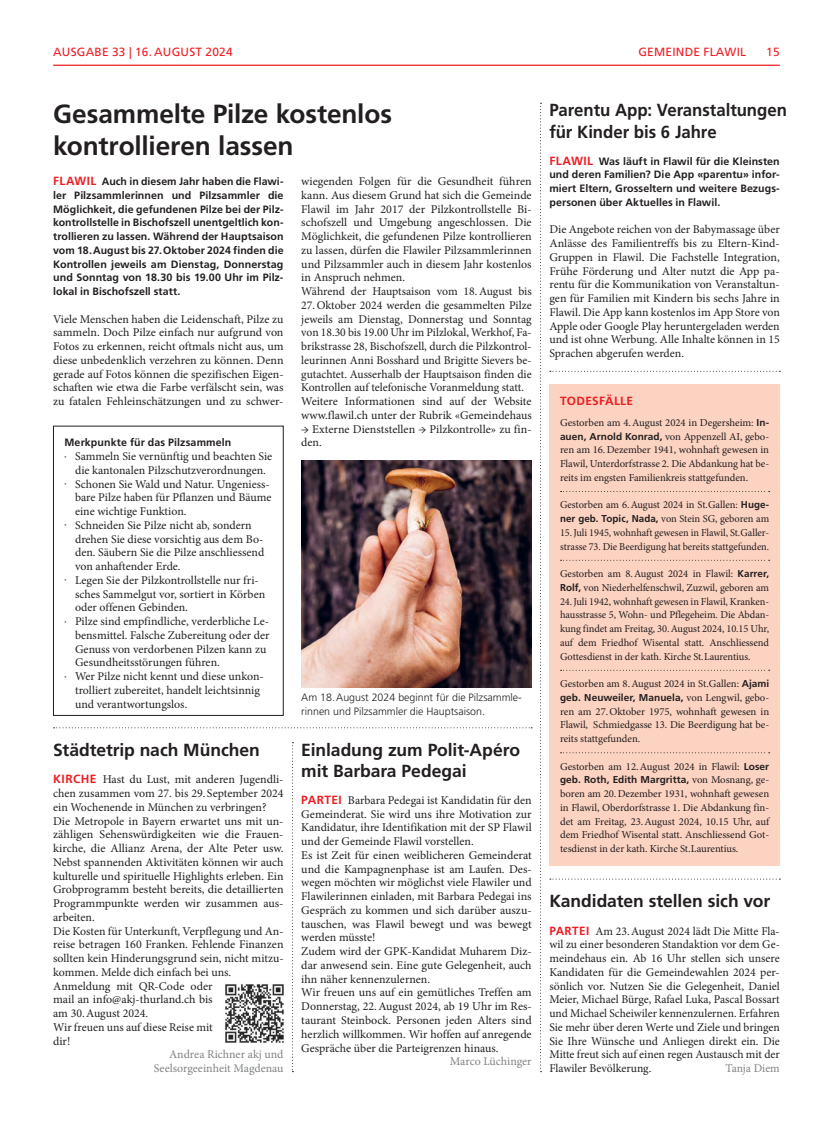
<style>
.page{position:relative;width:833px;height:1134px;background:#fff}
.page>*{position:absolute;margin:0;border:0;box-sizing:border-box;transform-origin:0 0}
.t1{font:700 26.25px/31.2px "Frutiger LT Std";letter-spacing:-.005em;color:#231f20}
.t2{font:700 17.5px/21.2px "Frutiger LT Std";letter-spacing:-.005em;color:#231f20}
.t3{font:700 17.5px/21.2px "Frutiger LT Std";letter-spacing:-.005em;color:#231f20;scale:.96 1}
.t4{font:11.88px/13.8px "Minion Pro";color:#231f20}
.t5{font:11.88px/13.8px "Minion Pro";letter-spacing:-.005em;color:#808285;text-align:right}
.t6{font:11.88px "Frutiger LT Std";letter-spacing:.02em;color:#ee1d23}
.t7{font:700 11.88px "Frutiger LT Std";letter-spacing:.03em;color:#ee1d23}
.t8{font:10.62px/13.8px "Minion Pro";letter-spacing:-.005em;color:#231f20;text-align:justify}
.t9{font:700 10.62px/13.8px "Frutiger LT Std";letter-spacing:.005em;color:#231f20;text-align:justify}
.t10{font:300 10.62px/13.8px "Frutiger LT Std";color:#231f20}
.t11{font:700 10px "Frutiger LT Std";letter-spacing:.005em;color:#231f20}
.s1{font-size:11.88px;color:#ee1d23}
.s2{font-family:"Frutiger LT Std";font-weight:700;color:#ee1d23}
.s3{font-family:"Frutiger LT Std";font-weight:700;font-size:10px}
.s4{font-family:"Minion Pro";font-weight:400;font-size:10.62px}
</style>
<div class="page">
<hr style="left:53px;top:65px;width:727px;height:1px;background:#ee1d23">
<svg style="left:540px;top:103px;width:1px;height:969px"></svg>
<svg style="left:54px;top:727px;width:478px;height:1px"></svg>
<svg style="left:292px;top:742px;width:1px;height:330px"></svg>
<svg style="left:550px;top:878px;width:230px;height:1px"></svg>
<svg style="left:550px;top:371px;width:230px;height:1px"></svg>
<div style="left:53px;top:426px;width:230px;height:290px;border:1px solid #231f20"></div>
<div style="left:549px;top:384px;width:231px;height:482px;background:#fcd2c0"></div>
<svg style="left:560px;top:491px;width:209px;height:1px"></svg>
<svg style="left:560px;top:560px;width:209px;height:1px"></svg>
<svg style="left:560px;top:670px;width:209px;height:1px"></svg>
<svg style="left:560px;top:752px;width:209px;height:1px"></svg>
<img style="left:301px;top:460px;width:230px;height:227px">
<img style="left:225px;top:984px;width:59px;height:59px">
<p class="t6" style="left:53px;top:45px;width:18px">AUSGABE</p>
<p class="t6" style="left:112px;top:45px;width:60px">33 | 16. AUGUST</p>
<p class="t6" style="left:205px;top:45px;width:29px">2024</p>
<p class="t6" style="left:638px;top:45px;width:109px">GEMEINDE FLAWIL</p>
<p class="t6" style="left:766px;top:45px;width:15px">15</p>
<h1 class="t1" style="left:53px;top:99px;width:340px">Gesammelte Pilze kostenlos kontrollieren lassen</h1>
<p class="t9" style="left:53px;top:175px;width:232px"><span class="s1">FLAWIL</span> Auch in diesem Jahr haben die Flawi&shy;ler Pilzsammlerinnen und Pilzsammler die Möglichkeit, die gefundenen Pilze bei der Pilz&shy;kontrollstelle in Bischofszell unentgeltlich kon&shy;trollieren zu lassen. Während der Hauptsaison vom 18.August bis 27.Oktober 2024 finden die Kontrollen jeweils am Dienstag, Donnerstag und Sonntag von 18.30 bis 19.00 Uhr im Pilz&shy;lokal in Bischofszell statt.</p>
<p class="t4" style="left:53px;top:312px;width:232px;text-align:justify">Viele Menschen haben die Leidenschaft, Pilze zu sammeln. Doch Pilze einfach nur aufgrund von Fotos zu erkennen, reicht oftmals nicht aus, um diese unbedenklich verzehren zu können. Denn gerade auf Fotos können die spezifischen Eigen&shy;schaften wie etwa die Farbe verfälscht sein, was zu fatalen Fehleinschätzungen und zu schwer-</p>
<p class="t4" style="left:301px;top:175px;width:232px">wiegenden Folgen für die Gesundheit führen kann. Aus diesem Grund hat sich die Gemeinde Flawil im Jahr 2017 der Pilzkontrollstelle Bi&shy;schofszell und Umgebung angeschlossen. Die Möglichkeit, die gefundenen Pilze kontrollieren zu lassen, dürfen die Flawiler Pilzsammlerinnen und Pilzsammler auch in diesem Jahr kostenlos in Anspruch nehmen.<br>Während der Hauptsaison vom 18.August bis 27.Oktober 2024 werden die gesammelten Pilze jeweils am Dienstag, Donnerstag und Sonntag von 18.30 bis 19.00 Uhr im Pilzlokal, Werkhof, Fa&shy;brikstrasse 28, Bischofszell, durch die Pilzkontrol&shy;leurinnen Anni Bosshard und Brigitte Sievers be&shy;gutachtet. Ausserhalb der Hauptsaison finden die Kontrollen auf telefonische Voranmeldung statt.<br>Weitere Informationen sind auf der Website www.flawil.ch unter der Rubrik «Gemeindehaus</p>
<p class="t4" style="left:301px;top:422px;width:232px">→ Externe Dienststellen → Pilzkontrolle» zu fin&shy;den.</p>
<p class="t9" style="left:64px;top:436px;width:168px">Merkpunkte für das Pilzsammeln</p>
<p class="t4" style="left:64px;top:450px;width:209px;text-align:center"><sup>•</sup> Sammeln Sie vernünftig und beachten Sie die kantonalen Pilzschutzverordnungen.</p>
<p class="t4" style="left:75px;top:477px;width:198px;text-indent:-11px"><sup>•</sup> Schonen Sie Wald und Natur. Ungeniess&shy;bare Pilze haben für Pflanzen und Bäume eine wichtige Funktion.</p>
<p class="t4" style="left:75px;top:518px;width:191px;text-indent:-11px"><sup>•</sup> Schneiden Sie Pilze nicht ab, sondern drehen Sie diese vorsichtig aus dem Bo&shy;den. Säubern Sie die Pilze anschliessend von anhaftender Erde.</p>
<p class="t4" style="left:75px;top:573px;width:192px;text-indent:-11px"><sup>•</sup> Legen Sie der Pilzkontrollstelle nur fri&shy;sches Sammelgut vor, sortiert in Körben oder offenen Gebinden.</p>
<p class="t4" style="left:75px;top:615px;width:196px;text-indent:-11px"><sup>•</sup> Pilze sind empfindliche, verderbliche Le&shy;bensmittel. Falsche Zubereitung oder der Genuss von verdorbenen Pilzen kann zu Gesundheitsstörungen führen.</p>
<p class="t4" style="left:75px;top:670px;width:190px;text-indent:-11px"><sup>•</sup> Wer Pilze nicht kennt und diese unkon&shy;trolliert zubereitet, handelt leichtsinnig und verantwortungslos.</p>
<p class="t10" style="left:301px;top:690px;width:222px">Am 18.August 2024 beginnt für die Pilzsammle&shy;rinnen und Pilzsammler die Hauptsaison.</p>
<h2 class="t2" style="left:53px;top:739px;width:208px">Städtetrip nach München</h2>
<p class="t4" style="left:53px;top:773px;width:232px"><span class="s2">KIRCHE</span> Hast du Lust, mit anderen Jugendli&shy;chen zusammen vom 27. bis 29. September 2024 ein Wochenende in München zu verbringen?<br>Die Metropole in Bayern erwartet uns mit un&shy;zähligen Sehenswürdigkeiten wie die Frauen&shy;kirche, die Allianz Arena, der Alte Peter usw.<br>Nebst spannenden Aktivitäten können wir auch kulturelle und spirituelle Highlights erleben. Ein Grobprogramm besteht bereits, die detaillierten Programmpunkte werden wir zusammen aus&shy;arbeiten.<br>Die Kosten für Unterkunft, Verpflegung und An&shy;reise betragen 160 Franken. Fehlende Finanzen sollten kein Hinderungsgrund sein, nicht mitzu&shy;kommen. Melde dich einfach bei uns.<br>Anmeldung mit QR-Code oder<br>mail an info@akj-thurland.ch bis<br>am 30.August 2024.<br>Wir freuen uns auf diese Reise mit<br>dir!</p>
<p class="t5" style="left:154px;top:1048px;width:131px">Andrea Richner akj und<br>Seelsorgeeinheit Magdenau</p>
<h2 class="t2" style="left:301px;top:739px;width:220px">Einladung zum Polit-Apéro mit Barbara Pedegai</h2>
<p class="t4" style="left:301px;top:793px;width:232px"><span class="s2">PARTEI</span> Barbara Pedegai ist Kandidatin für den Gemeinderat. Sie wird uns ihre Motivation zur Kandidatur, ihre Identifikation mit der SP Flawil und der Gemeinde Flawil vorstellen.<br>Es ist Zeit für einen weiblicheren Gemeinderat und die Kampagnenphase ist am Laufen. Des&shy;wegen möchten wir möglichst viele Flawiler und Flawilerinnen einladen, mit Barbara Pedegai ins Gespräch zu kommen und sich darüber auszu&shy;tauschen, was Flawil bewegt und was bewegt werden müsste!<br>Zudem wird der GPK-Kandidat Muharem Diz&shy;dar anwesend sein. Eine gute Gelegenheit, auch ihn näher kennenzulernen.<br>Wir freuen uns auf ein gemütliches Treffen am Donnerstag, 22.August 2024, ab 19 Uhr im Res&shy;taurant Steinbock. Personen jeden Alters sind herzlich willkommen. Wir hoffen auf anregende Gespräche über die Parteigrenzen hinaus.</p>
<p class="t5" style="left:450px;top:1055px;width:83px">Marco Lüchinger</p>
<h2 class="t3" style="left:549px;top:100px;width:249px">Parentu App: Veranstaltungen für Kinder bis 6 Jahre</h2>
<p class="t9" style="left:549px;top:154px;width:232px"><span class="s1">FLAWIL</span> Was läuft in Flawil für die Kleinsten und deren Familien? Die App «parentu» infor&shy;miert Eltern, Grosseltern und weitere Bezugs&shy;personen über Aktuelles in Flawil.</p>
<p class="t4" style="left:549px;top:223px;width:232px;text-align:justify">Die Angebote reichen von der Babymassage über Anlässe des Familientreffs bis zu Eltern-Kind-Gruppen in Flawil. Die Fachstelle Integration, Frühe Förderung und Alter nutzt die App pa&shy;rentu für die Kommunikation von Veranstaltun&shy;gen für Familien mit Kindern bis sechs Jahre in Flawil. Die App kann kostenlos im App Store von Apple oder Google Play heruntergeladen werden und ist ohne Werbung. Alle Inhalte können in 15<br>Sprachen abgerufen werden.</p>
<p class="t7" style="left:560px;top:394px;width:75px">TODESFÄLLE</p>
<p class="t8" style="left:560px;top:416px;width:211px">Gestorben am 4.August 2024 in Degersheim: <span class="s3">In&shy;auen, Arnold Konrad,</span> von Appenzell AI, gebo&shy;ren am 16.Dezember 1941, wohnhaft gewesen in Flawil, Unterdorfstrasse 2. Die Abdankung hat be&shy;reits im engsten Familienkreis stattgefunden.</p>
<p class="t8" style="left:560px;top:498px;width:211px">Gestorben am 6.August 2024 in St.Gallen: <span class="s3">Huge&shy;ner geb. Topic, Nada,</span> von Stein SG, geboren am 15.Juli 1945, wohnhaft gewesen in Flawil, St.Galler&shy;strasse 73. Die Beerdigung hat bereits stattgefunden.</p>
<p class="t8" style="left:560px;top:567px;width:211px">Gestorben am 8.August 2024 in Flawil: <span class="s3">Karrer, Rolf,</span> von Niederhelfenschwil, Zuzwil, geboren am 24.Juli 1942, wohnhaft gewesen in Flawil, Kranken&shy;hausstrasse 5, Wohn- und Pflegeheim. Die Abdan&shy;kung findet am Freitag, 30.August 2024, 10.15 Uhr, auf dem Friedhof Wisental statt. Anschliessend Gottesdienst in der kath. Kirche St.Laurentius.</p>
<p class="t8" style="left:560px;top:677px;width:211px">Gestorben am 8.August 2024 in St.Gallen: <span class="s3">Ajami</span></p>
<p class="t11" style="left:560px;top:691px;width:211px">geb. Neuweiler, Manuela, <span class="s4">von Lengwil, gebo-</span></p>
<p class="t8" style="left:560px;top:704px;width:211px">ren am 27.Oktober 1975, wohnhaft gewesen in Flawil, Schmiedgasse 13. Die Beerdigung hat be&shy;reits stattgefunden.</p>
<p class="t8" style="left:560px;top:759px;width:211px">Gestorben am 12.August 2024 in Flawil: <span class="s3">Loser</span></p>
<p class="t11" style="left:560px;top:774px;width:211px">geb. Roth, Edith Margritta, <span class="s4">von Mosnang, ge-</span></p>
<p class="t8" style="left:560px;top:787px;width:211px">boren am 20.Dezember 1931, wohnhaft gewesen in Flawil, Oberdorfstrasse 1. Die Abdankung fin&shy;det am Freitag, 23.August 2024, 10.15 Uhr, auf dem Friedhof Wisental statt. Anschliessend Got&shy;tesdienst in der kath. Kirche St.Laurentius.</p>
<h2 class="t2" style="left:549px;top:890px;width:222px">Kandidaten stellen sich vor</h2>
<p class="t4" style="left:549px;top:924px;width:232px;text-align:justify"><span class="s2">PARTEI</span> Am 23.August 2024 lädt Die Mitte Fla&shy;wil zu einer besonderen Standaktion vor dem Ge&shy;meindehaus ein. Ab 16 Uhr stellen sich unsere Kandidaten für die Gemeindewahlen 2024 per&shy;sönlich vor. Nutzen Sie die Gelegenheit, Daniel Meier, Michael Bürge, Rafael Luka, Pascal Bossart und Michael Scheiwiler kennenzulernen. Erfahren Sie mehr über deren Werte und Ziele und bringen Sie Ihre Wünsche und Anliegen direkt ein. Die Mitte freut sich auf einen regen Austausch mit der Flawiler Bevölkerung.</p>
<p class="t5" style="left:725px;top:1061px;width:56px">Tanja Diem</p>
</div>
